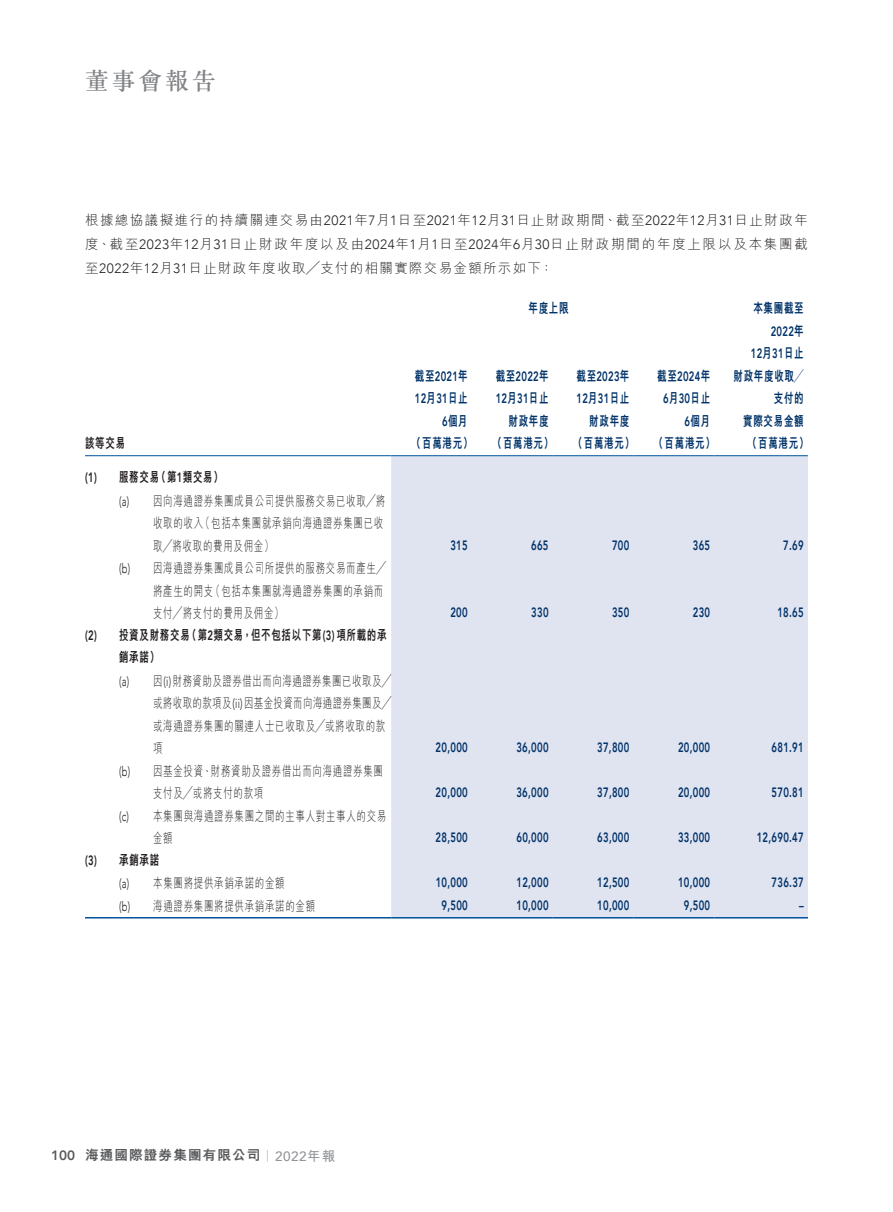
<style>
.page{position:relative;width:893px;height:1212px;background:#fff}
.page>*{position:absolute;margin:0;border:0;box-sizing:border-box;transform-origin:0 0}
.t1{font:500 24px "M Sung HK";letter-spacing:.11em;color:#808285}
.t2{font:300 13.5px/22.5px "M Hei HK";letter-spacing:.075em;color:#231f20;scale:.7 1}
.t3{font:800 13.5px/22.5px "Avenir";letter-spacing:.03em;color:#013268;scale:.7 1}
.t4{font:300 13.5px/24px "M Hei HK";letter-spacing:.075em;color:#231f20;text-align:justify}
.t5{font:800 13.5px/22.5px "M Hei HK";letter-spacing:.08em;color:#013268;text-align:right;scale:.7 1}
.t6{font:800 13.5px "M Hei HK";letter-spacing:.08em;color:#231f20;scale:.7 1}
.t7{font:300 13.5px "M Hei HK";letter-spacing:.055em;color:#231f20;scale:.7 1}
.t8{font:300 13.5px "M Hei HK";letter-spacing:.045em;color:#231f20;scale:.7 1}
.t9{font:800 13.5px "M Hei HK";letter-spacing:.09em;color:#57585a}
.s1{font-family:"Avenir"}
.s2{font-family:"M Hei HK"}
.s3{font-family:"Avenir";font-weight:800}
.s4{font-weight:800}
.s5{font-family:"Adobe Ming Std";font-weight:300;color:#939598}
.s6{font-family:"Avenir";font-weight:500;color:#939598}
.s7{font-weight:700;color:#939598}
</style>
<div class="page">
<div style="left:391px;top:456px;width:417px;height:461px;background:#e0e4f1"></div>
<hr style="left:85px;top:455px;width:306px;height:1px;background:#02539a">
<hr style="left:391px;top:455px;width:81px;height:1px;background:#02539a">
<hr style="left:472px;top:455px;width:81px;height:1px;background:#02539a">
<hr style="left:553px;top:455px;width:81px;height:1px;background:#02539a">
<hr style="left:634px;top:455px;width:80px;height:1px;background:#02539a">
<hr style="left:714px;top:455px;width:94px;height:1px;background:#02539a">
<hr style="left:85px;top:917px;width:34px;height:1px;background:#02539a">
<hr style="left:119px;top:917px;width:272px;height:1px;background:#02539a">
<hr style="left:391px;top:917px;width:81px;height:1px;background:#02539a">
<hr style="left:472px;top:917px;width:81px;height:1px;background:#02539a">
<hr style="left:553px;top:917px;width:81px;height:1px;background:#02539a">
<hr style="left:634px;top:917px;width:80px;height:1px;background:#02539a">
<hr style="left:714px;top:917px;width:94px;height:1px;background:#02539a">
<h1 class="t1" style="left:85px;top:64px;width:132px">董事會報告</h1>
<p class="t4" style="left:85px;top:208px;width:724px">根據總協議擬進行的持續關連交易由<span class="s1">2021</span>年<span class="s1">7</span>月<span class="s1">1</span>日至<span class="s1">2021</span>年<span class="s1">12</span>月<span class="s1">31</span>日止財政期間、截至<span class="s1">2022</span>年<span class="s1">12</span>月<span class="s1">31</span>日止財政年度、截至<span class="s1">2023</span>年<span class="s1">12</span>月<span class="s1">31</span>日止財政年度以及由<span class="s1">2024</span>年<span class="s1">1</span>月<span class="s1">1</span>日至<span class="s1">2024</span>年<span class="s1">6</span>月<span class="s1">30</span>日止財政期間的年度上限以及本集團截至<span class="s1">2022</span>年<span class="s1">12</span>月<span class="s1">31</span>日止財政年度收取╱支付的相關實際交易金額所示如下：</p>
<p class="t5" style="left:528px;top:297px;width:59px">年度上限</p>
<p class="t5" style="left:753px;top:297px;width:73px">本集團截至</p>
<p class="t3" style="left:751px;top:320px;width:77px;text-align:right">2022<span class="s2">年<br></span>12<span class="s2">月</span>31<span class="s2">日止</span></p>
<p class="t5" style="left:733px;top:364px;width:102px">財政年度收取╱支付的<br>實際交易金額</p>
<p class="t3" style="left:415px;top:365px;width:77px"><span class="s2">截至</span>2021<span class="s2">年<br></span>12<span class="s2">月</span>31<span class="s2">日止</span></p>
<p class="t5" style="left:442px;top:409px;width:38px"><span class="s1">6</span>個月</p>
<p class="t3" style="left:496px;top:365px;width:77px"><span class="s2">截至</span>2022<span class="s2">年<br></span>12<span class="s2">月</span>31<span class="s2">日止</span></p>
<p class="t5" style="left:508px;top:409px;width:59px">財政年度</p>
<p class="t3" style="left:576px;top:365px;width:77px"><span class="s2">截至</span>2023<span class="s2">年<br></span>12<span class="s2">月</span>31<span class="s2">日止</span></p>
<p class="t5" style="left:589px;top:409px;width:59px">財政年度</p>
<p class="t3" style="left:657px;top:365px;width:77px;text-align:center"><span class="s2">截至</span>2024<span class="s2">年<br></span>6<span class="s2">月</span>30<span class="s2">日止</span></p>
<p class="t5" style="left:685px;top:409px;width:38px"><span class="s1">6</span>個月</p>
<p class="t6" style="left:85px;top:437px;width:59px">該等交易</p>
<p class="t5" style="left:412px;top:432px;width:89px">（百萬港元）</p>
<p class="t5" style="left:492px;top:432px;width:89px">（百萬港元）</p>
<p class="t5" style="left:573px;top:432px;width:89px">（百萬港元）</p>
<p class="t5" style="left:654px;top:432px;width:89px">（百萬港元）</p>
<p class="t5" style="left:747px;top:432px;width:89px">（百萬港元）</p>
<p class="t6" style="left:85px;top:470px;width:198px"><span class="s1">(1)</span> 服務交易（第<span class="s1">1</span>類交易）</p>
<p class="t2" style="left:119px;top:489px;width:382px"><span class="s1">(a)</span> 因向海通證券集團成員公司提供服務交易已收取╱將</p>
<p class="t2" style="left:153px;top:512px;width:331px">收取的收入（包括本集團就承銷向海通證券集團已收</p>
<p class="t2" style="left:153px;top:534px;width:173px">取╱將收取的費用及佣金）</p>
<p class="t3" style="left:450px;top:534px;width:26px">315</p>
<p class="t3" style="left:531px;top:534px;width:26px">665</p>
<p class="t3" style="left:612px;top:534px;width:26px">700</p>
<p class="t3" style="left:693px;top:534px;width:26px">365</p>
<p class="t3" style="left:783px;top:534px;width:31px">7.69</p>
<p class="t2" style="left:153px;top:557px;width:334px;text-indent:-34px"><span class="s1">(b)</span> 因海通證券集團成員公司所提供的服務交易而產生╱將產生的開支（包括本集團就海通證券集團的承銷而支付╱將支付的費用及佣金）</p>
<p class="t3" style="left:450px;top:601px;width:26px">200</p>
<p class="t3" style="left:531px;top:601px;width:26px">330</p>
<p class="t3" style="left:612px;top:601px;width:26px">350</p>
<p class="t3" style="left:693px;top:601px;width:26px">230</p>
<p class="t3" style="left:777px;top:601px;width:39px">18.65</p>
<p class="t6" style="left:85px;top:628px;width:432px"><span class="s1">(2)</span> 投資及財務交易（第<span class="s1">2</span>類交易，但不包括以下第<span class="s1">(3)</span>項所載的承</p>
<p class="t6" style="left:119px;top:650px;width:59px">銷承諾）</p>
<p class="t7" style="left:119px;top:674px;width:390px"><span class="s1">(a)</span> 因<span class="s1">(i)</span>財務資助及證券借出而向海通證券集團已收取及╱</p>
<p class="t8" style="left:153px;top:696px;width:342px">或將收取的款項及<span class="s1">(ii)</span>因基金投資而向海通證券集團及╱</p>
<p class="t2" style="left:153px;top:714px;width:333px">或海通證券集團的關連人士已收取及╱或將收取的款</p>
<p class="t2" style="left:153px;top:737px;width:15px">項</p>
<p class="t3" style="left:436px;top:736px;width:47px">20,000</p>
<p class="t3" style="left:516px;top:736px;width:47px">36,000</p>
<p class="t3" style="left:597px;top:736px;width:47px">37,800</p>
<p class="t3" style="left:678px;top:736px;width:47px">20,000</p>
<p class="t3" style="left:772px;top:736px;width:47px">681.91</p>
<p class="t2" style="left:153px;top:759px;width:330px;text-indent:-34px"><span class="s1">(b)</span> 因基金投資、財務資助及證券借出而向海通證券集團支付及╱或將支付的款項</p>
<p class="t3" style="left:436px;top:781px;width:47px">20,000</p>
<p class="t3" style="left:516px;top:781px;width:47px">36,000</p>
<p class="t3" style="left:597px;top:781px;width:47px">37,800</p>
<p class="t3" style="left:678px;top:781px;width:47px">20,000</p>
<p class="t3" style="left:772px;top:781px;width:47px">570.81</p>
<p class="t2" style="left:153px;top:804px;width:335px;text-indent:-34px"><span class="s1">(c)</span> 本集團與海通證券集團之間的主事人對主事人的交易金額</p>
<p class="t2" style="left:119px;top:848px;width:238px;line-height:23.5px;text-indent:-34px"><span class="s3">(3)</span> <span class="s4">承銷承諾<br></span><span class="s1">(a)</span> 本集團將提供承銷承諾的金額</p>
<p class="t3" style="left:436px;top:826px;width:47px">28,500</p>
<p class="t3" style="left:516px;top:826px;width:47px">60,000</p>
<p class="t3" style="left:597px;top:826px;width:47px">63,000</p>
<p class="t3" style="left:678px;top:826px;width:47px">33,000</p>
<p class="t3" style="left:757px;top:826px;width:69px">12,690.47</p>
<p class="t3" style="left:436px;top:871px;width:47px">10,000</p>
<p class="t3" style="left:516px;top:871px;width:47px">12,000</p>
<p class="t3" style="left:597px;top:871px;width:47px">12,500</p>
<p class="t3" style="left:678px;top:871px;width:47px">10,000</p>
<p class="t3" style="left:772px;top:871px;width:47px">736.37</p>
<p class="t2" style="left:119px;top:894px;width:281px"><span class="s1">(b)</span> 海通證券集團將提供承銷承諾的金額</p>
<p class="t3" style="left:442px;top:894px;width:39px">9,500</p>
<p class="t3" style="left:516px;top:894px;width:47px">10,000</p>
<p class="t3" style="left:597px;top:894px;width:47px">10,000</p>
<p class="t3" style="left:684px;top:894px;width:39px">9,500</p>
<p class="t3" style="left:799px;top:894px;width:8px">–</p>
<p class="t9" style="left:51px;top:1148px;width:286px"><span class="s1">100</span> 海通國際證券集團有限公司<span class="s5">｜</span><span class="s6">2022</span><span class="s7">年報</span></p>
</div>
